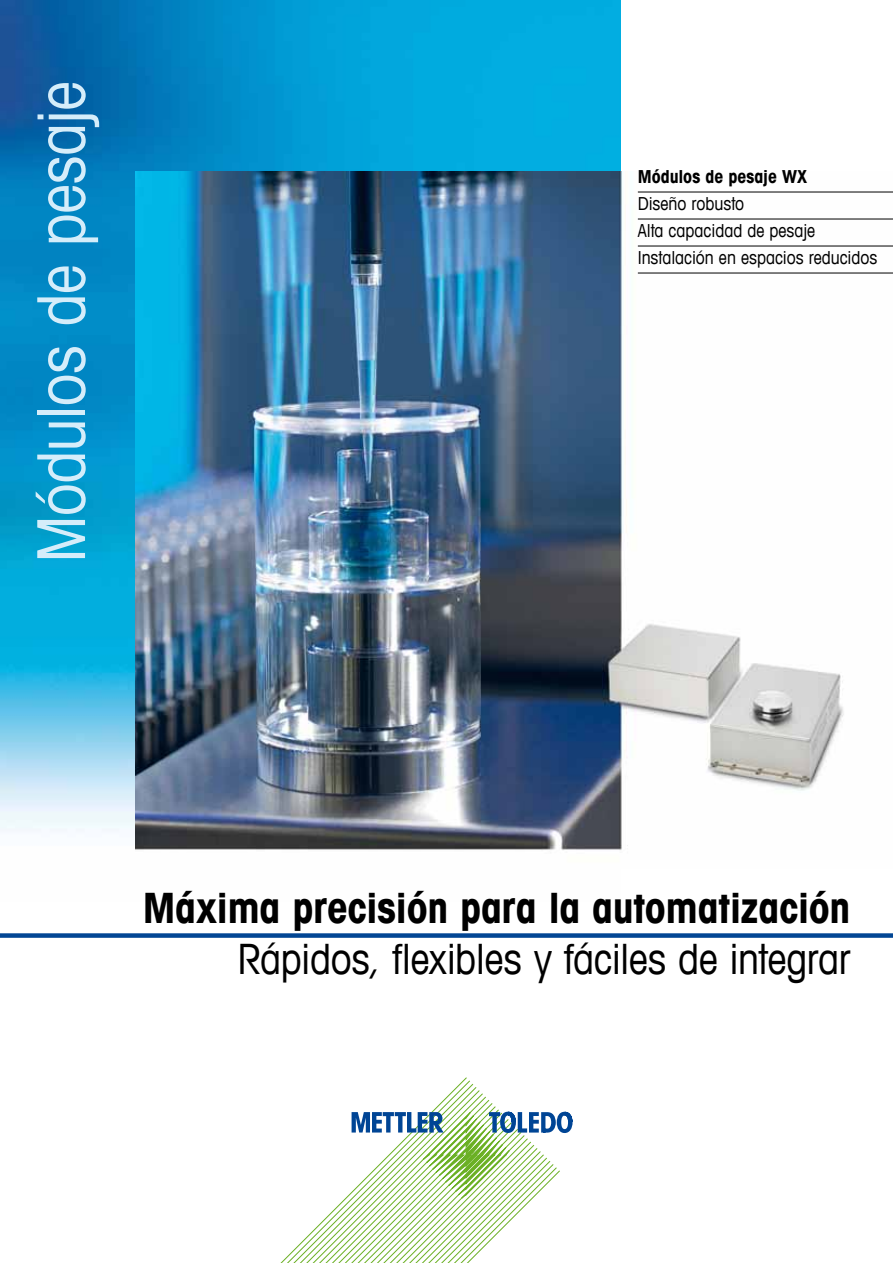
<style>
.page{position:relative;width:893px;height:1263px;background:#fff}
.page>*{position:absolute;margin:0;border:0;box-sizing:border-box;transform-origin:0 0}
.t1{font:condensed 66px "Avant Garde Com";letter-spacing:-.015em;color:#d5edfa}
.t2{font:700 condensed 42px "Avant Garde Com";letter-spacing:-.01em;color:#000}
.t3{font:condensed 42px "Avant Garde Com";letter-spacing:-.01em;color:#000}
.t4{font:condensed 18px/27px "Avant Garde Com";color:#000}
.t5{font:700 condensed 18px "Avant Garde Com";letter-spacing:-.005em;color:#000}
</style>
<div class="page">
<svg style="left:280px;top:1077px;width:252px;height:186px"></svg>
<svg style="left:352px;top:1111px;width:221px;height:88px"></svg>
<div style="left:0;top:933px;width:893px;height:5px;background:#024694"></div>
<img style="left:0;top:0;width:621px;height:850px">
<img style="left:136px;top:171px;width:757px;height:679px">
<hr style="left:638px;top:192px;width:255px;height:1px;background:#000">
<hr style="left:638px;top:219px;width:255px;height:1px;background:#000">
<hr style="left:638px;top:246px;width:255px;height:1px;background:#000">
<hr style="left:638px;top:273px;width:255px;height:1px;background:#000">
<h1 class="t1" style="left:21px;top:563px;width:483px;rotate:-90deg">Módulos de pesaje</h1>
<p class="t5" style="left:638px;top:165px;width:171px">Módulos de pesaje WX</p>
<p class="t4" style="left:638px;top:190px;width:241px">Diseño robusto<br>Alta capacidad de pesaje<br>Instalación en espacios reducidos</p>
<h2 class="t2" style="left:143px;top:881px;width:709px">Máxima precisión para la automatización</h2>
<h2 class="t3" style="left:238px;top:933px;width:614px">Rápidos, flexibles y fáciles de integrar</h2>
</div>
